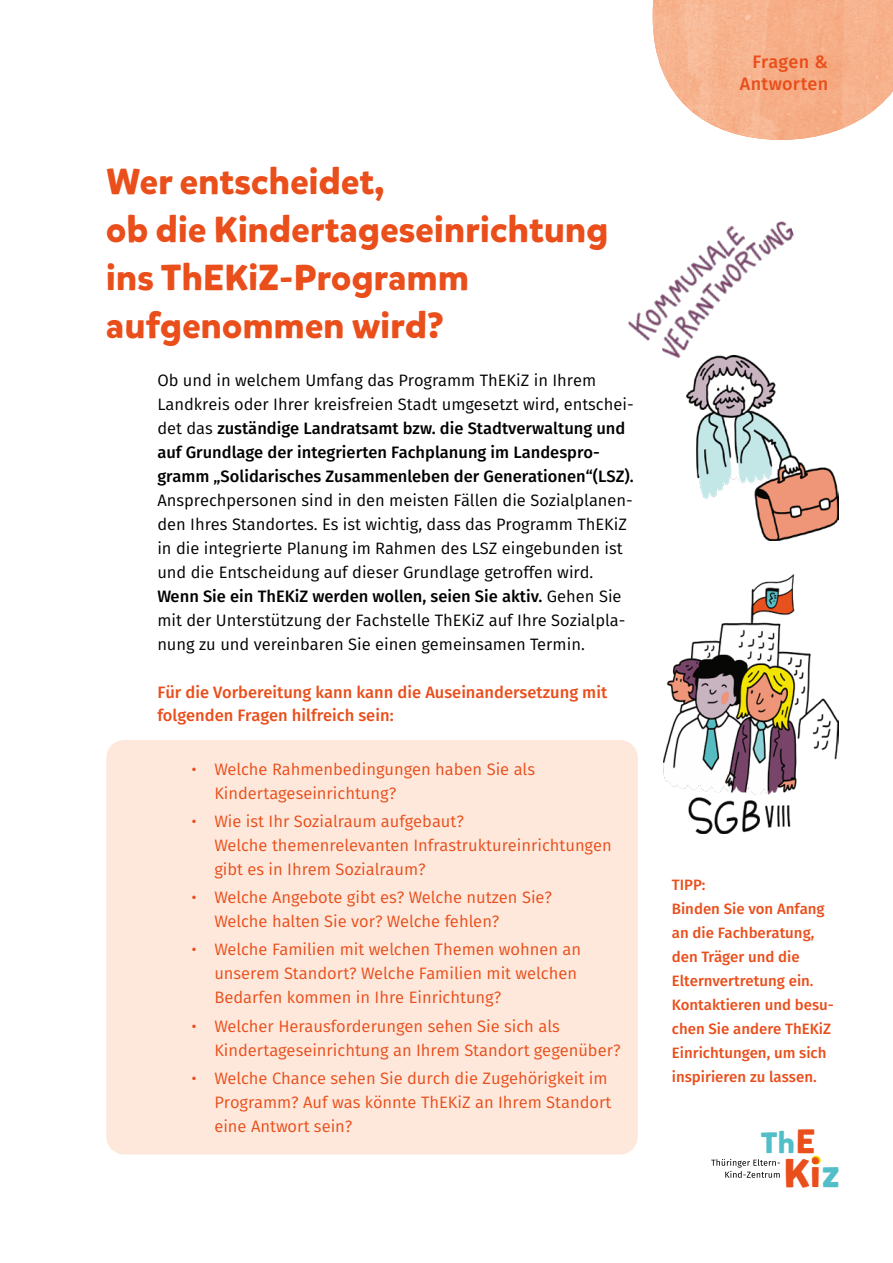
<style>
.page{position:relative;width:893px;height:1263px;background:#fff}
.page>*{position:absolute;margin:0;border:0;box-sizing:border-box;transform-origin:0 0}
.t1{font:39.9px "Mikado Bold DEMO";color:#e94e1b}
.t2{font:700 36px/48px "Mikado";letter-spacing:.01em;color:#e94e1b}
.t3{font:29.25px "Mikado Bold DEMO";color:#52bec7}
.t4{font:500 18px/21.6px "Fira Sans";letter-spacing:.02em;color:#e94e1b;text-align:right}
.t5{font:16.5px/24px "Fira Sans";color:#e94e1b}
.t6{font:16.5px/24px "Fira Sans";color:#000}
.t7{font:500 16.5px/24px "Fira Sans";color:#000}
.t8{font:500 16.5px/22.5px "Fira Sans";color:#e94e1b}
.t9{font:500 15px/24px "Fira Sans";color:#e94e1b}
.s1{font-weight:400}
.s2{font-weight:500}
.s3{font-size:33.6px;color:#e94e1b}
.s4{color:#52bec7}
</style>
<div class="page">
<img style="left:653px;top:0;width:240px;height:140px">
<div style="left:812px;top:1156px;width:9px;height:8px;background:#f2e500;border-radius:50%"></div>
<svg style="left:711px;top:1159px;width:69px;height:19px"></svg>
<div style="left:106px;top:740px;width:532px;height:414px;background:#fde8db;border-radius:18px"></div>
<img style="left:687px;top:362px;width:152px;height:178px">
<img style="left:663px;top:575px;width:176px;height:259px">
<img style="left:635px;top:221px;width:159px;height:141px">
<h2 class="t2" style="left:106px;top:158px;width:504px">Wer entscheidet,<br>ob die Kindertageseinrichtung ins ThEKiZ-Programm aufgenommen wird?</h2>
<p class="t7" style="left:157px;top:367px;width:478px"><span class="s1">Ob und in welchem Umfang das Programm ThEKiZ in Ihrem Landkreis oder Ihrer kreisfreien Stadt umgesetzt wird, entschei&shy;det das</span> zuständige Landratsamt bzw. die Stadtverwaltung und auf Grundlage der integrierten Fachplanung im Landespro&shy;gramm „Solidarisches Zusammenleben der Generationen“(LSZ).</p>
<p class="t6" style="left:157px;top:488px;width:477px">Ansprechpersonen sind in den meisten Fällen die Sozialplanen&shy;den Ihres Standortes. Es ist wichtig, dass das Programm ThEKiZ in die integrierte Planung im Rahmen des LSZ eingebunden ist und die Entscheidung auf dieser Grundlage getroffen wird.<br><span class="s2">Wenn Sie ein ThEKiZ werden wollen, seien Sie aktiv.</span> Gehen Sie mit der Unterstützung der Fachstelle ThEKiZ auf Ihre Sozialpla&shy;nung zu und vereinbaren Sie einen gemeinsamen Termin.</p>
<p class="t8" style="left:157px;top:680px;width:451px">Für die Vorbereitung kann kann die Auseinandersetzung mit folgenden Fragen hilfreich sein:</p>
<p class="t5" style="left:214px;top:756px;width:322px;text-indent:-23px">• Welche Rahmenbedingungen haben Sie als<br>Kindertageseinrichtung?</p>
<p class="t5" style="left:214px;top:809px;width:399px;text-indent:-23px">• Wie ist Ihr Sozialraum aufgebaut?<br>Welche themenrelevanten Infrastruktureinrichtungen gibt es in Ihrem Sozialraum?</p>
<p class="t5" style="left:214px;top:885px;width:339px;text-indent:-23px">• Welche Angebote gibt es? Welche nutzen Sie?<br>Welche halten Sie vor? Welche fehlen?</p>
<p class="t5" style="left:214px;top:937px;width:368px;text-indent:-23px">• Welche Familien mit welchen Themen wohnen an unserem Standort? Welche Familien mit welchen<br>Bedarfen kommen in Ihre Einrichtung?</p>
<p class="t5" style="left:214px;top:1013px;width:408px;text-indent:-23px">• Welcher Herausforderungen sehen Sie sich als<br>Kindertageseinrichtung an Ihrem Standort gegenüber?</p>
<p class="t5" style="left:214px;top:1066px;width:399px;text-indent:-23px">• Welche Chance sehen Sie durch die Zugehörigkeit im<br>Programm? Auf was könnte ThEKiZ an Ihrem Standort eine Antwort sein?</p>
<p class="t4" style="left:740px;top:50px;width:90px">Fragen &amp;<br>Antworten</p>
<p class="t9" style="left:672px;top:872px;width:164px">TIPP:<br>Binden Sie von Anfang an die Fachberatung, den Träger und die<br>Elternvertretung ein.<br>Kontaktieren und besu&shy;chen Sie andere ThEKiZ<br>Einrichtungen, um sich inspirieren zu lassen.</p>
<h3 class="t3" style="left:761px;top:1131px;width:56px">Th<span class="s3">E</span></h3>
<h1 class="t1" style="left:783px;top:1157px;width:58px">Ki<span class="s4">z</span></h1>
</div>
